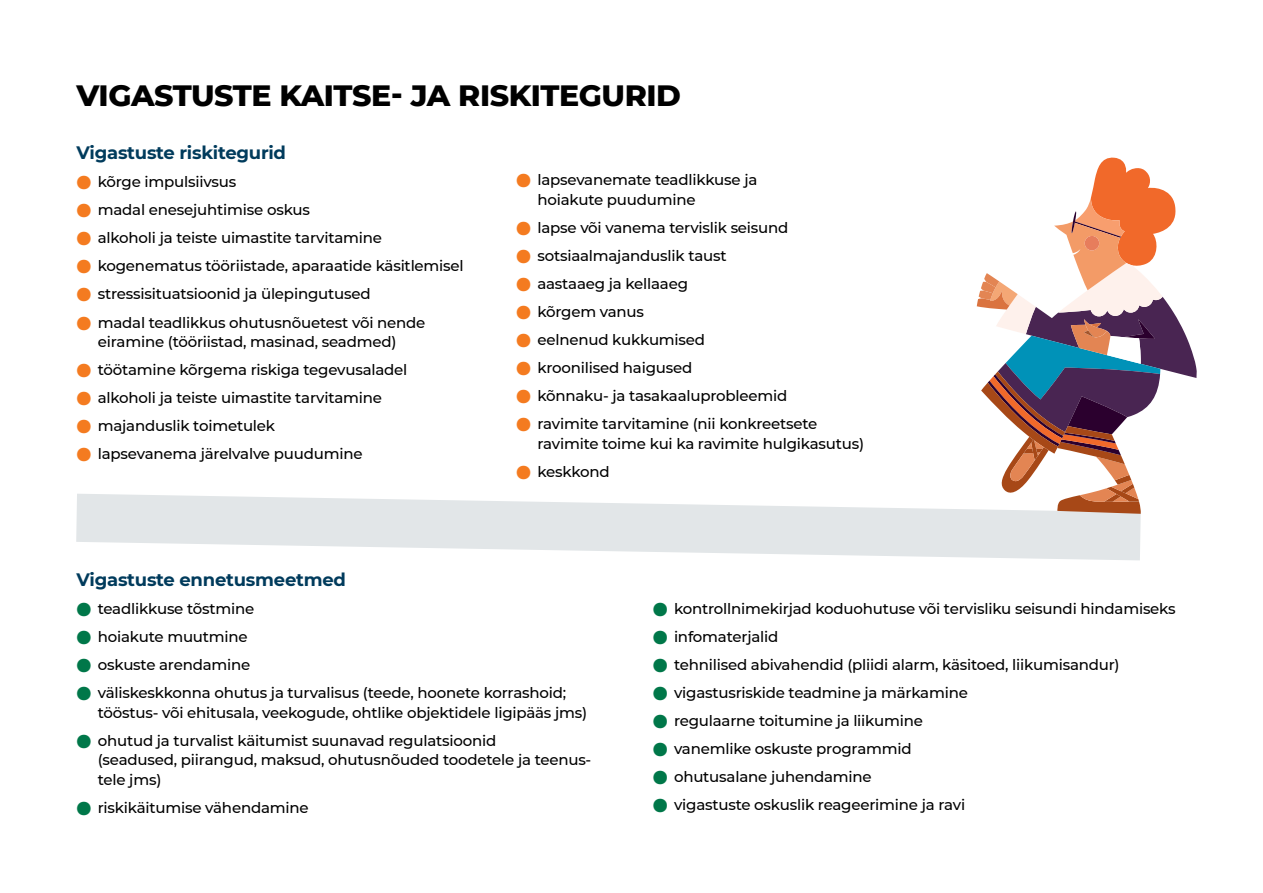
<style>
.page{position:relative;width:1263px;height:893px;background:#fff}
.page>*{position:absolute;margin:0;border:0;box-sizing:border-box;transform-origin:0 0}
.t1{font:800 30px "Montserrat";letter-spacing:-.015em;color:#000}
.t2{font:700 18px "Montserrat";letter-spacing:-.015em;color:#003b5c}
.t3{font:500 15px/19.5px "Montserrat";letter-spacing:-.015em;color:#000}
.s1{font-family:"Core Sans N";font-weight:700;color:#f47b20}
.s2{font-family:"Core Sans N";font-weight:700;color:#007749}
</style>
<div class="page">
<svg style="left:76px;top:494px;width:1065px;height:66px;fill:#e2e6e8"></svg>
<svg style="left:977px;top:157px;width:220px;height:357px"></svg>
<h1 class="t1" style="left:77px;top:73px;width:606px">VIGASTUSTE KAITSE- JA RISKITEGURID</h1>
<p class="t2" style="left:77px;top:140px;width:211px">Vigastuste riskitegurid</p>
<p class="t3" style="left:77px;top:172px;width:161px"><span class="s1">●</span> kõrge impulsiivsus</p>
<p class="t3" style="left:77px;top:200px;width:235px"><span class="s1">●</span> madal enesejuhtimise oskus</p>
<p class="t3" style="left:77px;top:228px;width:307px"><span class="s1">●</span> alkoholi ja teiste uimastite tarvitamine</p>
<p class="t3" style="left:77px;top:256px;width:389px"><span class="s1">●</span> kogenematus tööriistade, aparaatide käsitlemisel</p>
<p class="t3" style="left:77px;top:284px;width:296px"><span class="s1">●</span> stressisituatsioonid ja ülepingutused</p>
<p class="t3" style="left:77px;top:312px;width:350px;text-align:center"><span class="s1">●</span> madal teadlikkus ohutusnõuetest või nende eiramine (tööriistad, masinad, seadmed)</p>
<p class="t3" style="left:77px;top:359px;width:332px"><span class="s1">●</span> töötamine kõrgema riskiga tegevusaladel</p>
<p class="t3" style="left:77px;top:387px;width:307px"><span class="s1">●</span> alkoholi ja teiste uimastite tarvitamine</p>
<p class="t3" style="left:77px;top:415px;width:200px"><span class="s1">●</span> majanduslik toimetulek</p>
<p class="t3" style="left:77px;top:443px;width:288px"><span class="s1">●</span> lapsevanema järelvalve puudumine</p>
<p class="t3" style="left:537px;top:170px;width:221px;text-indent:-21px"><span class="s1">●</span> lapsevanemate teadlikkuse ja hoiakute puudumine</p>
<p class="t3" style="left:516px;top:217px;width:274px"><span class="s1">●</span> lapse või vanema tervislik seisund</p>
<p class="t3" style="left:516px;top:245px;width:212px"><span class="s1">●</span> sotsiaalmajanduslik taust</p>
<p class="t3" style="left:516px;top:273px;width:173px"><span class="s1">●</span> aastaaeg ja kellaaeg</p>
<p class="t3" style="left:516px;top:301px;width:129px"><span class="s1">●</span> kõrgem vanus</p>
<p class="t3" style="left:516px;top:329px;width:190px"><span class="s1">●</span> eelnenud kukkumised</p>
<p class="t3" style="left:516px;top:357px;width:178px"><span class="s1">●</span> kroonilised haigused</p>
<p class="t3" style="left:516px;top:385px;width:273px"><span class="s1">●</span> kõnnaku- ja tasakaaluprobleemid</p>
<p class="t3" style="left:537px;top:413px;width:328px;text-indent:-21px"><span class="s1">●</span> ravimite tarvitamine (nii konkreetsete ravimite toime kui ka ravimite hulgikasutus)</p>
<p class="t3" style="left:516px;top:461px;width:95px"><span class="s1">●</span> keskkond</p>
<p class="t2" style="left:77px;top:567px;width:271px">Vigastuste ennetusmeetmed</p>
<p class="t3" style="left:77px;top:599px;width:179px"><span class="s2">●</span> teadlikkuse tõstmine</p>
<p class="t3" style="left:77px;top:627px;width:173px"><span class="s2">●</span> hoiakute muutmine</p>
<p class="t3" style="left:77px;top:655px;width:175px"><span class="s2">●</span> oskuste arendamine</p>
<p class="t3" style="left:98px;top:683px;width:491px;text-indent:-21px"><span class="s2">●</span> väliskeskkonna ohutus ja turvalisus (teede, hoonete korrashoid; tööstus- või ehitusala, veekogude, ohtlike objektidele ligipääs jms)</p>
<p class="t3" style="left:98px;top:730px;width:495px;text-indent:-21px"><span class="s2">●</span> ohutud ja turvalist käitumist suunavad regulatsioonid<br>(seadused, piirangud, maksud, ohutusnõuded toodetele ja teenus&shy;tele jms)</p>
<p class="t3" style="left:77px;top:797px;width:234px"><span class="s2">●</span> riskikäitumise vähendamine</p>
<p class="t3" style="left:653px;top:598px;width:524px"><span class="s2">●</span> kontrollnimekirjad koduohutuse või tervisliku seisundi hindamiseks</p>
<p class="t3" style="left:653px;top:626px;width:127px"><span class="s2">●</span> infomaterjalid</p>
<p class="t3" style="left:653px;top:654px;width:468px"><span class="s2">●</span> tehnilised abivahendid (pliidi alarm, käsitoed, liikumisandur)</p>
<p class="t3" style="left:653px;top:682px;width:317px"><span class="s2">●</span> vigastusriskide teadmine ja märkamine</p>
<p class="t3" style="left:653px;top:710px;width:272px"><span class="s2">●</span> regulaarne toitumine ja liikumine</p>
<p class="t3" style="left:653px;top:738px;width:260px"><span class="s2">●</span> vanemlike oskuste programmid</p>
<p class="t3" style="left:653px;top:766px;width:221px"><span class="s2">●</span> ohutusalane juhendamine</p>
<p class="t3" style="left:653px;top:794px;width:314px"><span class="s2">●</span> vigastuste oskuslik reageerimine ja ravi</p>
</div>
